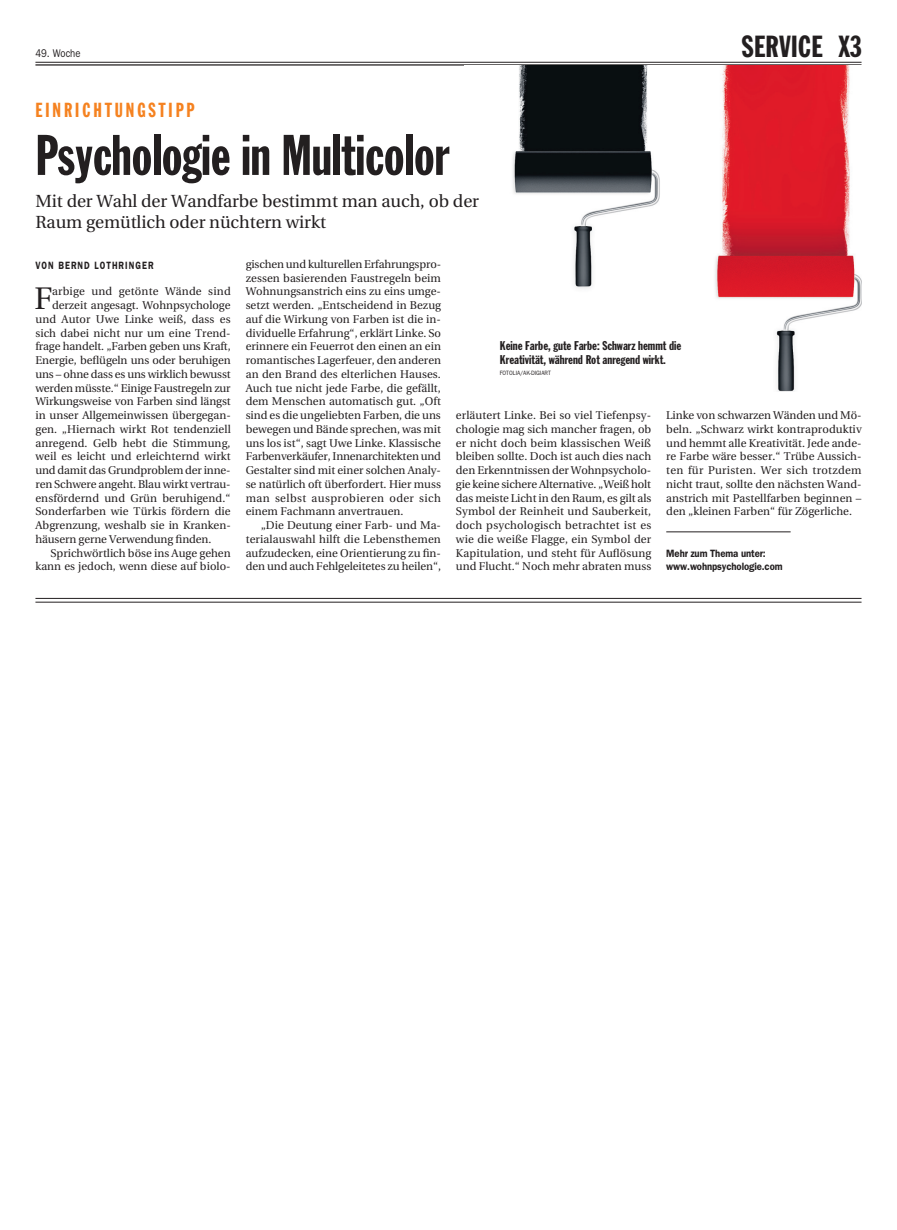
<style>
.page{position:relative;width:897px;height:1230px;background:#fff}
.page>*{position:absolute;margin:0;border:0;box-sizing:border-box;transform-origin:0 0}
.t1{font:56.25px "Franklin Gothic Extra Cond";color:#231f20}
.t2{font:31.12px "Utopia";color:#231f20}
.t3{font:30px "Franklin Gothic Extra Cond";letter-spacing:.01em;color:#231f20;scale:1.07 1}
.t4{font:20px "Franklin Gothic Extra Cond";letter-spacing:.15em;color:#f58220}
.t5{font:17.5px/21.2px "Utopia";letter-spacing:-.005em;color:#231f20}
.t6{font:12.5px/13.8px "Franklin Gothic Extra Cond";color:#231f20;scale:1.1 1}
.t7{font:11.25px/13.8px "Utopia";color:#231f20;text-align:justify}
.t8{font:11.25px "Franklin Gothic";color:#231f20;scale:.85 1}
.t9{font:600 10.62px/13.8px "Franklin Gothic";letter-spacing:-.01em;color:#231f20;scale:.9 1}
.t10{font:600 10.62px "Franklin Gothic";letter-spacing:.12em;color:#231f20;scale:.8 1}
.t11{font:6.25px "Franklin Gothic";color:#231f20;scale:.9 1}
</style>
<div class="page">
<hr style="left:35px;top:62px;width:826px;height:1px;background:#231f20">
<hr style="left:35px;top:64px;width:826px;height:2px;background:#231f20">
<hr style="left:35px;top:598px;width:826px;height:1px;background:#231f20">
<hr style="left:35px;top:602px;width:826px;height:1px;background:#231f20">
<hr style="left:666px;top:531px;width:124px;height:1px;background:#231f20">
<img style="left:512px;top:66px;width:349px;height:326px">
<p class="t8" style="left:35px;top:47px;width:55px">49. WOCHE</p>
<h3 class="t4" style="left:35px;top:100px;width:160px">einrichtungstipp</h3>
<h1 class="t1" style="left:35px;top:125px;width:415px">Psychologie in Multicolor</h1>
<h3 class="t5" style="left:35px;top:190px;width:445px">Mit der Wahl der Wandfarbe bestimmt man auch, ob der<br>Raum gemütlich oder nüchtern wirkt</h3>
<h3 class="t3" style="left:741px;top:30px;width:113px">Service X3</h3>
<p class="t10" style="left:35px;top:259px;width:149px">von Bernd Lothringer</p>
<h2 class="t2" style="left:34px;top:281px;width:20px">F</h2>
<p class="t7" style="left:52px;top:285px;width:180px">arbige und getönte Wände sind</p>
<p class="t7" style="left:52px;top:298px;width:180px">derzeit angesagt. Wohnpsychologe</p>
<p class="t7" style="left:35px;top:312px;width:197px">und Autor Uwe Linke weiß, dass es</p>
<p class="t7" style="left:35px;top:326px;width:197px">sich dabei nicht nur um eine Trend-</p>
<p class="t7" style="left:35px;top:340px;width:197px">frage handelt. „Farben geben uns Kraft,</p>
<p class="t7" style="left:35px;top:353px;width:197px">Energie, beflügeln uns oder beruhigen</p>
<p class="t7" style="left:35px;top:367px;width:197px">uns – ohne dass es uns wirklich bewusst</p>
<p class="t7" style="left:35px;top:381px;width:197px">werden müsste.“ Einige Faustregeln zur</p>
<p class="t7" style="left:35px;top:395px;width:197px">Wirkungsweise von Farben sind längst</p>
<p class="t7" style="left:35px;top:408px;width:197px">in unser Allgemeinwissen übergegan-</p>
<p class="t7" style="left:35px;top:422px;width:197px">gen. „Hiernach wirkt Rot tendenziell</p>
<p class="t7" style="left:35px;top:436px;width:197px">anregend. Gelb hebt die Stimmung,</p>
<p class="t7" style="left:35px;top:450px;width:197px">weil es leicht und erleichternd wirkt</p>
<p class="t7" style="left:35px;top:463px;width:197px">und damit das Grundproblem der inne-</p>
<p class="t7" style="left:35px;top:477px;width:197px">ren Schwere angeht. Blau wirkt vertrau-</p>
<p class="t7" style="left:35px;top:491px;width:197px">ensfördernd und Grün beruhigend.“</p>
<p class="t7" style="left:35px;top:505px;width:197px">Sonderfarben wie Türkis fördern die</p>
<p class="t7" style="left:35px;top:518px;width:197px">Abgrenzung, weshalb sie in Kranken-</p>
<p class="t7" style="left:35px;top:532px;width:177px">häusern gerne Verwendung finden.</p>
<p class="t7" style="left:50px;top:546px;width:182px">Sprichwörtlich böse ins Auge gehen</p>
<p class="t7" style="left:35px;top:560px;width:197px">kann es jedoch, wenn diese auf biolo-</p>
<p class="t7" style="left:246px;top:257px;width:197px">gischen und kulturellen Erfahrungspro&shy;zessen basierenden Faustregeln beim Wohnungsanstrich eins zu eins umge&shy;setzt werden. „Entscheidend in Bezug auf die Wirkung von Farben ist die in&shy;dividuelle Erfahrung“, erklärt Linke. So erinnere ein Feuerrot den einen an ein romantisches Lagerfeuer, den anderen an den Brand des elterlichen Hauses.<br>Auch tue nicht jede Farbe, die gefällt, dem Menschen automatisch gut. „Oft sind es die ungeliebten Farben, die uns bewegen und Bände sprechen, was mit uns los ist“, sagt Uwe Linke. Klassische Farbenverkäufer, Innenarchitekten und Gestalter sind mit einer solchen Analy&shy;se natürlich oft überfordert. Hier muss man selbst ausprobieren oder sich einem Fachmann anvertrauen.</p>
<p class="t7" style="left:246px;top:518px;width:197px;text-indent:15px">„Die Deutung einer Farb- und Ma&shy;terialauswahl hilft die Lebensthemen aufzudecken, eine Orientierung zu fin&shy;den und auch Fehlgeleitetes zu heilen“,</p>
<p class="t6" style="left:500px;top:339px;width:166px">Keine Farbe, gute Farbe: Schwarz hemmt die<br>Kreativität, während Rot anregend wirkt.</p>
<p class="t11" style="left:500px;top:370px;width:58px">FOTOLIA/AK-DIGIART</p>
<p class="t7" style="left:456px;top:408px;width:197px">erläutert Linke. Bei so viel Tiefenpsy&shy;chologie mag sich mancher fragen, ob er nicht doch beim klassischen Weiß bleiben sollte. Doch ist auch dies nach den Erkenntnissen der Wohnpsycholo&shy;gie keine sichere Alternative. „Weiß holt das meiste Licht in den Raum, es gilt als Symbol der Reinheit und Sauberkeit, doch psychologisch betrachtet ist es wie die weiße Flagge, ein Symbol der Kapitulation, und steht für Auflösung und Flucht.“ Noch mehr abraten muss</p>
<p class="t7" style="left:666px;top:408px;width:197px">Linke von schwarzen Wänden und Mö&shy;beln. „Schwarz wirkt kontraproduktiv und hemmt alle Kreativität. Jede ande&shy;re Farbe wäre besser.“ Trübe Aussich&shy;ten für Puristen. Wer sich trotzdem nicht traut, sollte den nächsten Wand&shy;anstrich mit Pastellfarben beginnen – den „kleinen Farben“ für Zögerliche.</p>
<p class="t9" style="left:666px;top:546px;width:131px">Mehr zum Thema unter: www.wohnpsychologie.com</p>
</div>
